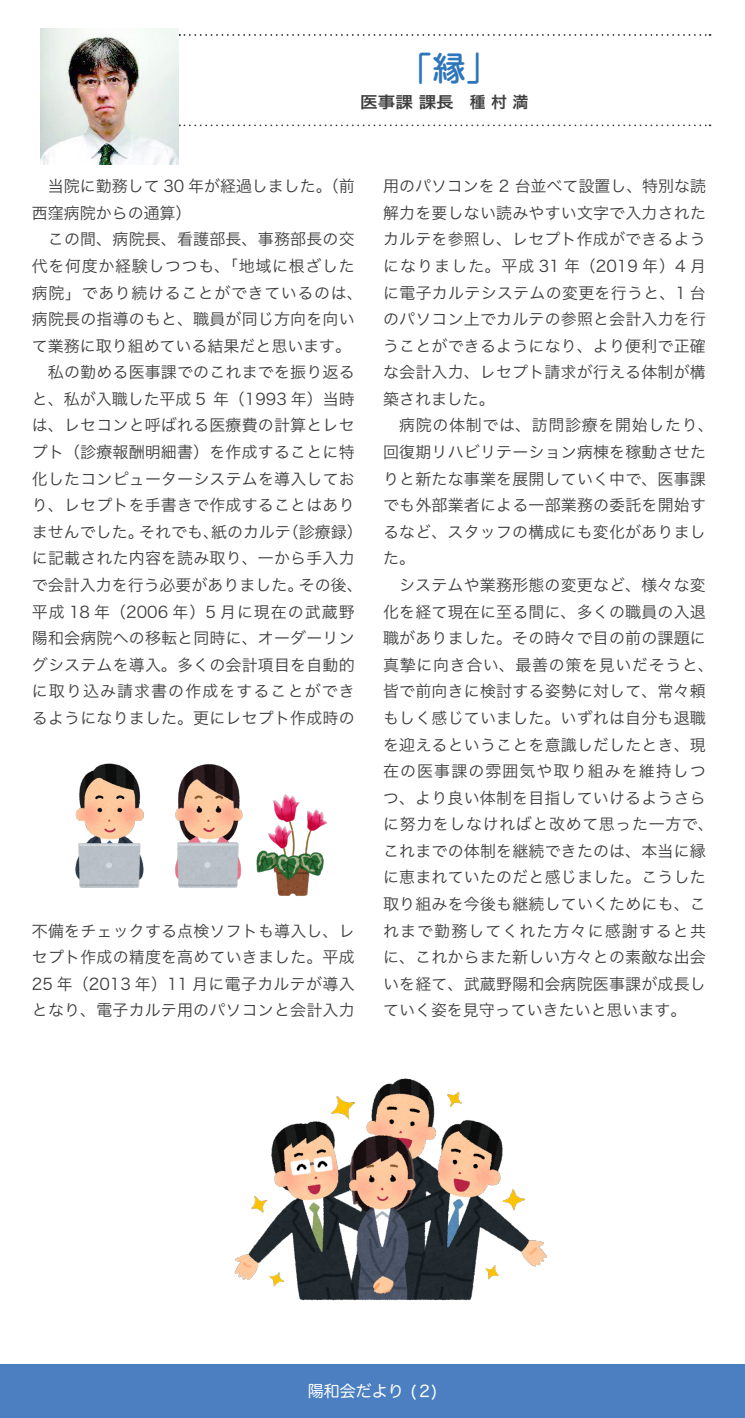
<style>
.page{position:relative;width:745px;height:1418px;background:#fff}
.page>*{position:absolute;margin:0;border:0;box-sizing:border-box;transform-origin:0 0}
.ページタイトル2行目{font:500 33.62px "Jun 34 Pro";color:#2e76bc}
.本文{font:16px/26.6px "Hira Kaku Pro N W3";letter-spacing:.01em;color:#3e3e3f}
.t1{font:16px "Hira Maru Pro N W4";color:#fff}
.ページタイトル2行目-2{font:16px "Hira Kaku Pro W6";color:#3e3e3f;scale:1.1 1}
.s1{font-family:"Hira Kaku Pro N W6"}
</style>
<div class="page">
<div style="left:0;top:1363px;width:744px;height:54px;background:#4b7fc1"></div>
<svg style="left:179px;top:34px;width:531px;height:2px"></svg>
<svg style="left:179px;top:124px;width:531px;height:2px"></svg>
<img style="left:40px;top:29px;width:138px;height:136px">
<img style="left:175px;top:764px;width:68px;height:124px">
<img style="left:75px;top:763px;width:69px;height:125px">
<img style="left:234px;top:1078px;width:313px;height:223px">
<img style="left:276px;top:881px;width:33px;height:15px">
<img style="left:256px;top:794px;width:72px;height:87px">
<p class="ページタイトル2行目" style="left:398px;top:42px;width:102px">「縁」</p>
<p class="ページタイトル2行目-2" style="left:360px;top:88px;width:154px">医事課 課長 <span class="s1">種 村 満</span></p>
<p class="本文" style="left:32px;top:172px;width:324px;text-indent:16px">当院に勤務して 30 年が経過しました。（前西窪病院からの通算）</p>
<p class="本文" style="left:32px;top:225px;width:332px;text-indent:16px">この間、病院長、看護部長、事務部長の交代を何度か経験しつつも、「地域に根ざした病院」であり続けることができているのは、病院長の指導のもと、職員が同じ方向を向いて業務に取り組めている結果だと思います。</p>
<p class="本文" style="left:32px;top:358px;width:332px;text-align:center">私の勤める医事課でのこれまでを振り返る<br>と、私が入職した平成 5 年（1993 年）当時は、レセコンと呼ばれる医療費の計算とレセプト（診療報酬明細書）を作成することに特化したコンピューターシステムを導入しており、レセプトを手書きで作成することはありませんでした。それでも、紙のカルテ（診療録）に記載された内容を読み取り、一から手入力で会計入力を行う必要がありました。その後、平成 18 年（2006 年）5 月に現在の武蔵野陽和会病院への移転と同時に、オーダーリングシステムを導入。多くの会計項目を自動的に取り込み請求書の作成をすることができるようになりました。更にレセプト作成時の</p>
<p class="本文" style="left:32px;top:916px;width:324px;text-align:justify">不備をチェックする点検ソフトも導入し、レセプト作成の精度を高めていきました。平成25 年（2013 年）11 月に電子カルテが導入となり、電子カルテ用のパソコンと会計入力</p>
<p class="本文" style="left:383px;top:172px;width:324px;text-align:justify">用のパソコンを 2 台並べて設置し、特別な読解力を要しない読みやすい文字で入力されたカルテを参照し、レセプト作成ができるようになりました。平成 31 年（2019 年）4 月に電子カルテシステムの変更を行うと、1 台のパソコン上でカルテの参照と会計入力を行うことができるようになり、より便利で正確な会計入力、レセプト請求が行える体制が構築されました。</p>
<p class="本文" style="left:383px;top:411px;width:332px;text-indent:16px">病院の体制では、訪問診療を開始したり、回復期リハビリテーション病棟を稼動させたりと新たな事業を展開していく中で、医事課でも外部業者による一部業務の委託を開始するなど、スタッフの構成にも変化がありました。</p>
<p class="本文" style="left:383px;top:570px;width:332px;text-indent:16px">システムや業務形態の変更など、様々な変化を経て現在に至る間に、多くの職員の入退職がありました。その時々で目の前の課題に真摯に向き合い、最善の策を見いだそうと、皆で前向きに検討する姿勢に対して、常々頼もしく感じていました。いずれは自分も退職を迎えるということを意識しだしたとき、現在の医事課の雰囲気や取り組みを維持しつつ、より良い体制を目指していけるようさらに努力をしなければと改めて思った一方で、これまでの体制を継続できたのは、本当に縁に恵まれていたのだと感じました。こうした取り組みを今後も継続していくためにも、これまで勤務してくれた方々に感謝すると共に、これからまた新しい方々との素敵な出会いを経て、武蔵野陽和会病院医事課が成長していく姿を見守っていきたいと思います。</p>
<p class="t1" style="left:308px;top:1376px;width:131px">陽和会だより ( 2)</p>
</div>
